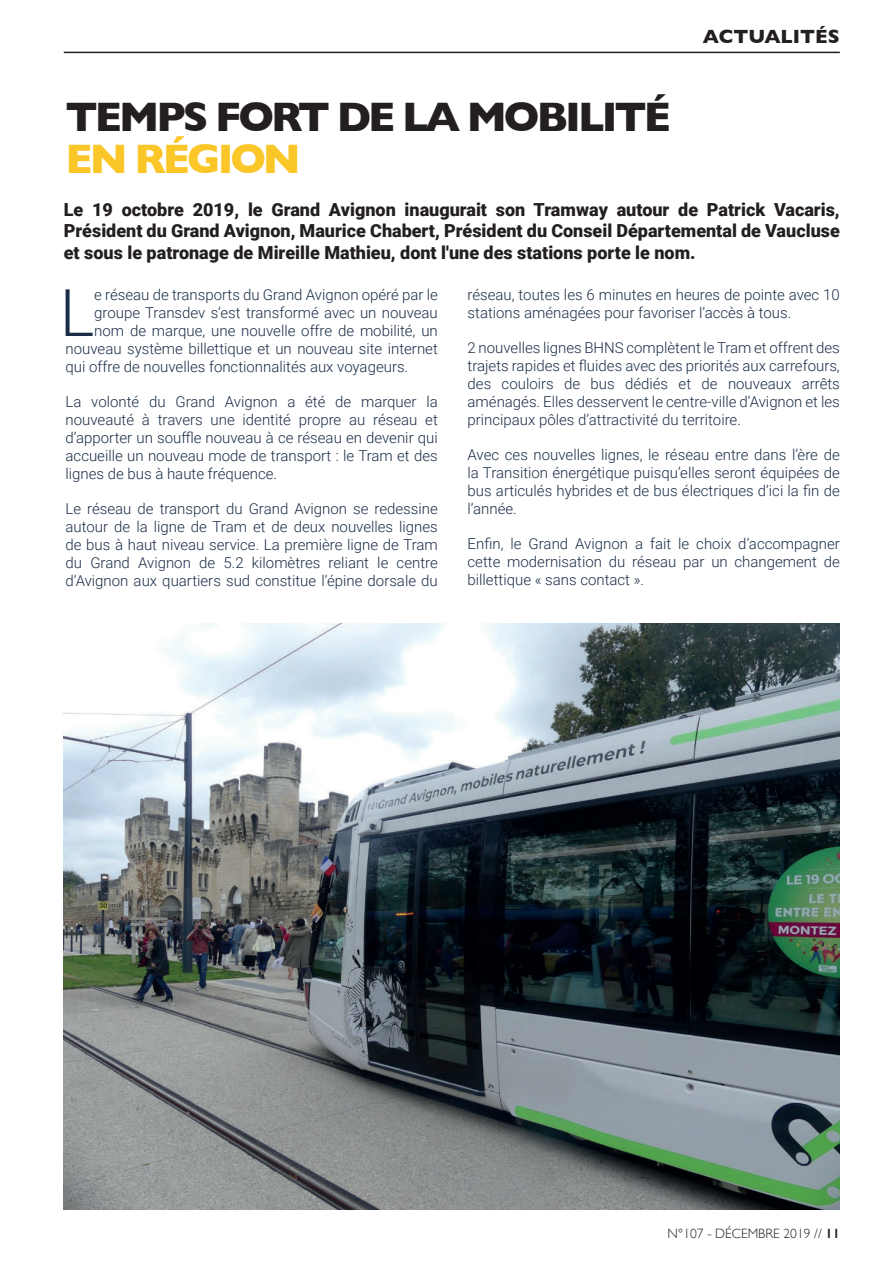
<style>
.page{position:relative;width:893px;height:1263px;background:#fff}
.page>*{position:absolute;margin:0;border:0;box-sizing:border-box;transform-origin:0 0}
.t1{font:300 65.7px "Roboto";color:#1b2e47}
.t2{font:700 42px "Gill Sans";letter-spacing:-.07em;color:#231f20}
.t3{font:700 42px "Gill Sans";letter-spacing:-.07em;color:#fac628}
.t4{font:700 19.5px "Gill Sans";color:#231f20}
.t5{font:900 18px/21.6px "Roboto";color:#231f20;text-align:justify}
.t6{font:300 15px/18px "Roboto";color:#1b2e47;text-align:justify}
.t7{font:300 13.5px "Gill Sans";color:#231f20}
.s1{font-weight:600}
</style>
<div class="page">
<hr style="left:64px;top:52px;width:776px;height:1px;background:#231f20">
<img style="left:64px;top:624px;width:776px;height:586px">
<h3 class="t4" style="left:703px;top:21px;width:138px">ACTUALITÉS</h3>
<h2 class="t2" style="left:66px;top:83px;width:607px">TEMPS FORT DE LA MOBILITÉ</h2>
<h2 class="t3" style="left:66px;top:125px;width:237px">EN RÉGION</h2>
<p class="t5" style="left:64px;top:198px;width:777px">Le 19 octobre 2019, le Grand Avignon inaugurait son Tramway autour de Patrick Vacaris, Président du Grand Avignon, Maurice Chabert, Président du Conseil Départemental de Vaucluse et sous le patronage de Mireille Mathieu, dont l'une des stations porte le nom.</p>
<h1 class="t1" style="left:60px;top:267px;width:36px">L</h1>
<p class="t6" style="left:94px;top:285px;width:345px">e réseau de transports du Grand Avignon opéré par le</p>
<p class="t6" style="left:94px;top:303px;width:345px">groupe Transdev s’est transformé avec un nouveau</p>
<p class="t6" style="left:94px;top:321px;width:345px">nom de marque, une nouvelle offre de mobilité, un</p>
<p class="t6" style="left:66px;top:339px;width:374px">nouveau système billettique et un nouveau site internet</p>
<p class="t6" style="left:66px;top:357px;width:344px">qui offre de nouvelles fonctionnalités aux voyageurs.</p>
<p class="t6" style="left:66px;top:392px;width:374px">La volonté du Grand Avignon a été de marquer la nouveauté à travers une identité propre au réseau et d’apporter un souffle nouveau à ce réseau en devenir qui accueille un nouveau mode de transport : le Tram et des lignes de bus à haute fréquence.</p>
<p class="t6" style="left:66px;top:499px;width:374px">Le réseau de transport du Grand Avignon se redessine autour de la ligne de Tram et de deux nouvelles lignes de bus à haut niveau service. La première ligne de Tram du Grand Avignon de 5.2 kilomètres reliant le centre d’Avignon aux quartiers sud constitue l’épine dorsale du</p>
<p class="t6" style="left:468px;top:285px;width:374px">réseau, toutes les 6 minutes en heures de pointe avec 10 stations aménagées pour favoriser l’accès à tous.</p>
<p class="t6" style="left:468px;top:338px;width:374px">2 nouvelles lignes BHNS complètent le Tram et offrent des trajets rapides et fluides avec des priorités aux carrefours, des couloirs de bus dédiés et de nouveaux arrêts aménagés. Elles desservent le centre-ville d’Avignon et les principaux pôles d’attractivité du territoire.</p>
<p class="t6" style="left:468px;top:445px;width:374px">Avec ces nouvelles lignes, le réseau entre dans l’ère de la Transition énergétique puisqu’elles seront équipées de bus articulés hybrides et de bus électriques d’ici la fin de l’année.</p>
<p class="t6" style="left:468px;top:534px;width:374px">Enfin, le Grand Avignon a fait le choix d’accompagner cette modernisation du réseau par un changement de billettique « sans contact ».</p>
<p class="t7" style="left:667px;top:1223px;width:174px">N°107 - DÉCEMBRE 2019 // <span class="s1">11</span></p>
</div>
